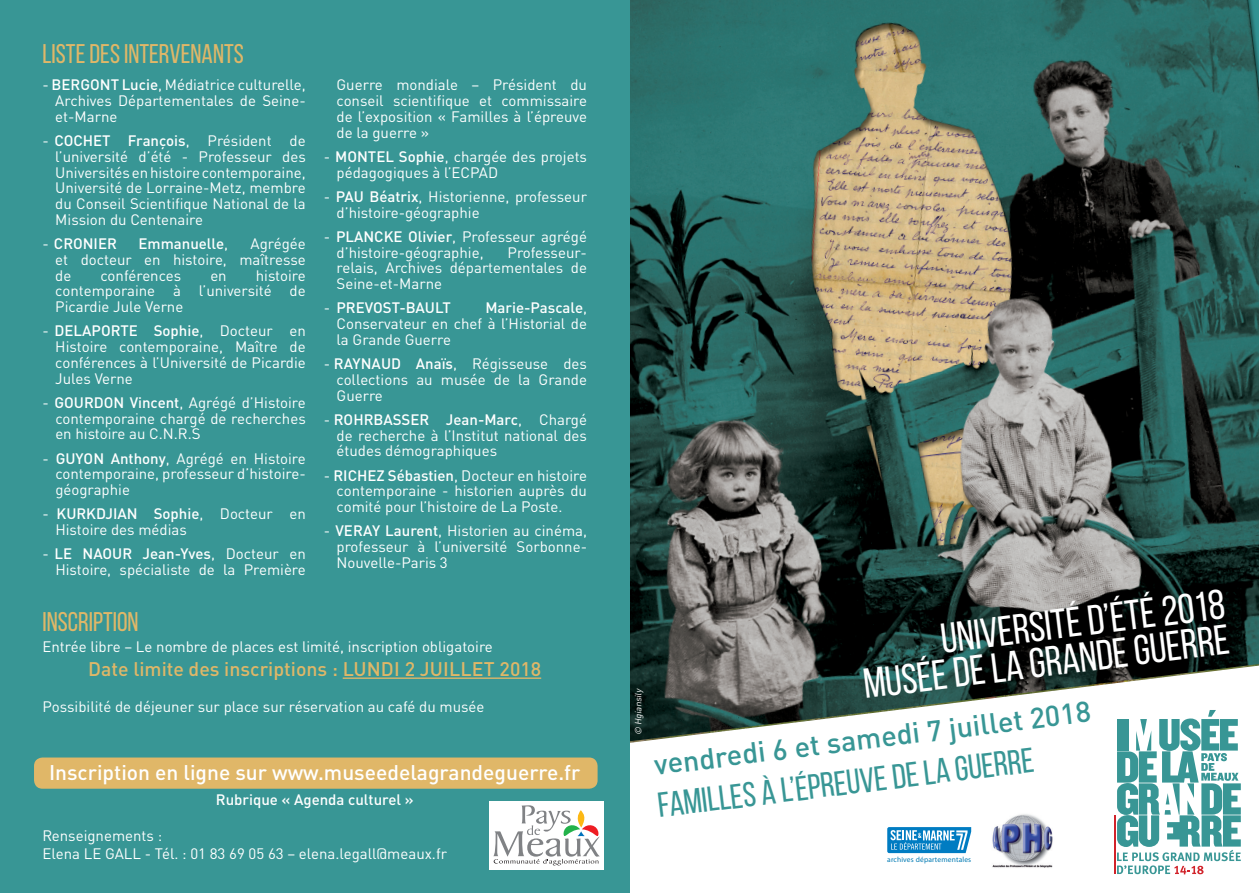
<style>
.page{position:relative;width:1259px;height:893px;background:#fff}
.page>*{position:absolute;margin:0;border:0;box-sizing:border-box;transform-origin:0 0}
.t1{font:41.85px/36px "Bebas Neue";color:#fff;text-align:right}
.t2{font:34.8px "Bebas Neue";color:#389695}
.t3{font:500 28.8px "DINOT";color:#389695}
.t4{font:27px "Bebas Neue";color:#e0b768}
.t5{font:500 21px "DINOT";color:#fff}
.t6{font:500 19.5px "DINOT";color:#e0b768}
.t7{font:15px/15.8px "DINOT";color:#fff;text-align:justify}
.t8{font:500 15px "DINOT";color:#fff}
.t9{font:italic 9px "DINOT";color:#fff}
.t10{font:7.5px "Myriad Pro";letter-spacing:.02em;color:#007ab3}
.s1{font-weight:500}
.s2{font-weight:400}
</style>
<div class="page">
<img style="left:629px;top:0;width:630px;height:745px">
<svg style="left:887px;top:827px;width:84px;height:26px;background:#48a0d3"></svg>
<img style="left:992px;top:814px;width:61px;height:54px">
<hr style="left:1114px;top:815px;width:1px;height:59px;background:#d1232a">
<svg style="left:1117px;top:710px;width:123px;height:164px"></svg>
<div style="left:1117px;top:719px;width:11px;height:32px;background:#389695"></div>
<div style="left:0;top:0;width:629px;height:893px;background:#389695"></div>
<div style="left:34px;top:757px;width:563px;height:32px;background:#e0b768;border-radius:9px"></div>
<hr style="left:343px;top:677px;width:198px;height:2px;background:#e0b768">
<div style="left:489px;top:801px;width:115px;height:69px;background:#fff"></div>
<svg style="left:493px;top:805px;width:107px;height:60px"></svg>
<h3 class="t4" style="left:43px;top:39px;width:203px">LISTE DES INTERVENANTS</h3>
<p class="t7" style="left:55px;top:77px;width:252px;text-indent:-13px">- <span class="s1">BERGONT Lucie</span>, Médiatrice culturelle, Archives Départementales de Seine&shy;et-Marne</p>
<p class="t7" style="left:55px;top:133px;width:252px;text-indent:-13px">- <span class="s1">COCHET François</span>, Président de l’université d’été - Professeur des Universités en histoire contemporaine, Université de Lorraine-Metz, membre du Conseil Scientifique National de la Mission du Centenaire</p>
<p class="t8" style="left:43px;top:234px;width:76px"><span class="s2">-</span> CRONIER</p>
<p class="t8" style="left:138px;top:234px;width:91px">Emmanuelle<span class="s2">,</span></p>
<p class="t7" style="left:55px;top:236px;width:252px;text-indent:195px">Agrégée et docteur en histoire, maîtresse de</p>
<p class="t7" style="left:100px;top:267px;width:82px">conférences</p>
<p class="t7" style="left:210px;top:267px;width:18px">en</p>
<p class="t7" style="left:55px;top:267px;width:252px;text-indent:200px">histoire contemporaine à l’université de Picardie Jule Verne</p>
<p class="t7" style="left:55px;top:323px;width:252px;text-indent:-13px">- <span class="s1">DELAPORTE Sophie</span>, Docteur en Histoire contemporaine, Maître de conférences à l’Université de Picardie Jules Verne</p>
<p class="t7" style="left:55px;top:394px;width:252px;text-indent:-13px">- <span class="s1">GOURDON Vincent</span>, Agrégé d’Histoire contemporaine chargé de recherches en histoire au C.N.R.S</p>
<p class="t7" style="left:55px;top:450px;width:252px;text-indent:-13px">- <span class="s1">GUYON Anthony</span>, Agrégé en Histoire contemporaine, professeur d’histoire&shy;géographie</p>
<p class="t7" style="left:55px;top:506px;width:252px;text-indent:-13px">- <span class="s1">KURKDJIAN Sophie</span>, Docteur en<br>Histoire des médias</p>
<p class="t7" style="left:43px;top:546px;width:265px;text-align:right">- <span class="s1">LE NAOUR Jean-Yves</span>, Docteur en<br>Histoire, spécialiste de la Première</p>
<p class="t7" style="left:336px;top:77px;width:252px">Guerre mondiale – Président du conseil scientifique et commissaire de l’exposition « Familles à l’épreuve de la guerre »</p>
<p class="t7" style="left:336px;top:148px;width:252px;text-indent:-13px">- <span class="s1">MONTEL Sophie</span>, chargée des projets pédagogiques à l’ECPAD</p>
<p class="t7" style="left:336px;top:188px;width:252px;text-indent:-13px">- <span class="s1">PAU Béatrix</span>, Historienne, professeur d’histoire-géographie</p>
<p class="t7" style="left:336px;top:228px;width:252px;text-indent:-13px">- <span class="s1">PLANCKE Olivier</span>, Professeur agrégé d’histoire-géographie,</p>
<p class="t7" style="left:336px;top:244px;width:252px;text-indent:171px">Professeur&shy;relais, Archives départementales de Seine-et-Marne</p>
<p class="t8" style="left:324px;top:298px;width:129px"><span class="s2">-</span> PREVOST-BAULT</p>
<p class="t7" style="left:336px;top:300px;width:252px;text-indent:149px"><span class="s1">Marie-Pascale</span>, Conservateur en chef à l’Historial de la Grande Guerre</p>
<p class="t7" style="left:336px;top:356px;width:252px;text-indent:-13px">- <span class="s1">RAYNAUD Anaïs</span>, Régisseuse des collections au musée de la Grande Guerre</p>
<p class="t7" style="left:336px;top:411px;width:252px;text-indent:-13px">- <span class="s1">ROHRBASSER Jean-Marc</span>, Chargé de recherche à l’Institut national des études démographiques</p>
<p class="t7" style="left:336px;top:467px;width:252px;text-indent:-13px">- <span class="s1">RICHEZ Sébastien</span>, Docteur en histoire contemporaine - historien auprès du comité pour l’histoire de La Poste.</p>
<p class="t7" style="left:336px;top:523px;width:252px;text-indent:-13px">- <span class="s1">VERAY Laurent</span>, Historien au cinéma, professeur à l’université Sorbonne-Nouvelle-Paris 3</p>
<h3 class="t4" style="left:43px;top:607px;width:98px">INSCRIPTION</h3>
<p class="t7" style="left:43px;top:639px;width:452px">Entrée libre – Le nombre de places est limité, inscription obligatoire</p>
<h3 class="t6" style="left:88px;top:656px;width:454px">Date limite des inscriptions : LUNDI 2 JUILLET 2018</h3>
<p class="t7" style="left:43px;top:698px;width:443px">Possibilité de déjeuner sur place sur réservation au café du musée</p>
<h3 class="t5" style="left:49px;top:759px;width:533px">Inscription en ligne sur www.museedelagrandeguerre.fr</h3>
<p class="t8" style="left:216px;top:790px;width:199px">Rubrique « Agenda culturel »</p>
<p class="t7" style="left:43px;top:826px;width:406px;line-height:18px">Renseignements :<br>Elena LE GALL - Tél. : 01 83 69 05 63 – elena.legall@meaux.fr</p>
<p class="t9" style="left:632px;top:735px;width:49px;rotate:-90deg">© Hg iansily</p>
<h1 class="t1" style="left:857px;top:630px;width:369px;rotate:-7deg">UNIVERSITÉ D’ÉTÉ 2018<br>MUSÉE DE LA GRANDE GUERRE</h1>
<h3 class="t3" style="left:652px;top:746px;width:441px;rotate:-7deg">vendredi 6 et samedi 7 juillet 2018</h3>
<h2 class="t2" style="left:655px;top:787px;width:380px;rotate:-7deg">FAMILLES À L’ÉPREUVE DE LA GUERRE</h2>
<p class="t10" style="left:887px;top:854px;width:86px">archives départementales</p>
</div>
